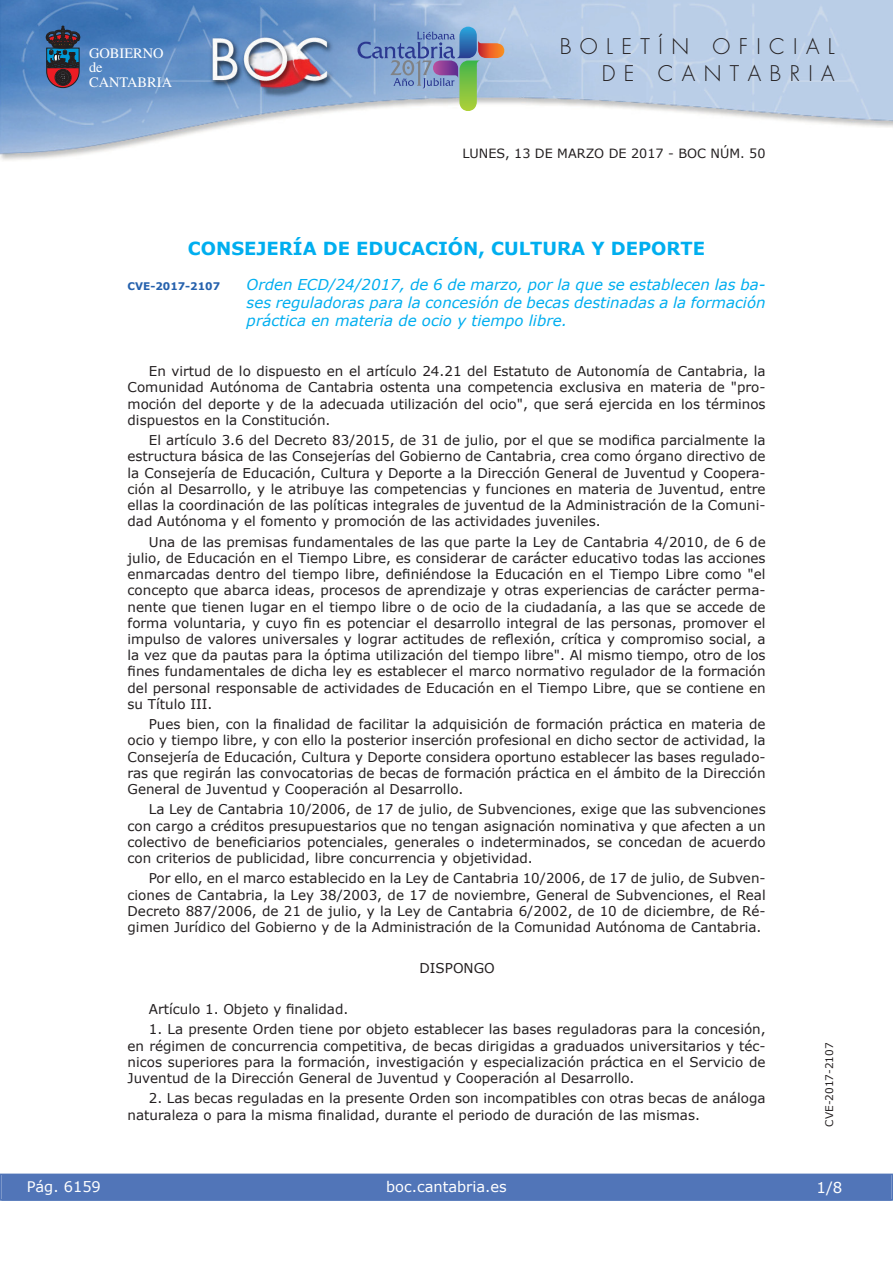
<style>
.page{position:relative;width:893px;height:1263px;background:#fff}
.page>*{position:absolute;margin:0;border:0;box-sizing:border-box;transform-origin:0 0}
.t1{font:300 21px/27px "Futura";letter-spacing:.4em;color:#231f20;text-align:right}
.t2{font:700 18px "Verdana";color:#00aeef}
.t3{font:italic 15px/18px "Verdana";color:#00aeef;text-align:justify}
.t4{font:15px "Verdana";color:#fff}
.t5{font:14.55px "Verdana";color:#fff}
.t6{font:14.4px/14.5px "Times";color:#fff}
.t7{font:13.5px/16.2px "Verdana";color:#231f20;text-align:justify}
.t8{font:12.75px "Verdana";color:#231f20}
.t9{font:10.5px "Verdana";color:#231f20}
.t10{font:700 10.5px "Verdana";color:#2561ad}
</style>
<div class="page">
<img style="left:0;top:0;width:893px;height:161px">
<svg style="left:46px;top:26px;width:34px;height:62px;background:#474054"></svg>
<svg style="left:357px;top:27px;width:148px;height:85px;background:#93a9c1"></svg>
<div style="left:1px;top:1174px;width:890px;height:27px;background:#5175b8"></div>
<div style="left:0;top:1174px;width:893px;height:27px;border:1px solid #5175b8"></div>
<p class="t6" style="left:89px;top:47px;width:85px">GOBIERNO de<br>CANTABRIA</p>
<h1 class="t1" style="left:560px;top:35px;width:277px">BOLETÍN OFICIAL<br>DE CANTABRIA</h1>
<p class="t8" style="left:462px;top:145px;width:305px">LUNES, 13 DE MARZO DE 2017 - BOC NÚM. 50</p>
<h2 class="t2" style="left:188px;top:237px;width:519px">CONSEJERÍA DE EDUCACIÓN, CULTURA Y DEPORTE</h2>
<p class="t10" style="left:128px;top:279px;width:94px">CVE-2017-2107</p>
<p class="t3" style="left:247px;top:275px;width:520px">Orden ECD/24/2017, de 6 de marzo, por la que se establecen las ba&shy;ses reguladoras para la concesión de becas destinadas a la formación práctica en materia de ocio y tiempo libre.</p>
<p class="t7" style="left:128px;top:363px;width:639px;text-indent:21px">En virtud de lo dispuesto en el artículo 24.21 del Estatuto de Autonomía de Cantabria, la Comunidad Autónoma de Cantabria ostenta una competencia exclusiva en materia de "pro&shy;moción del deporte y de la adecuada utilización del ocio", que será ejercida en los términos dispuestos en la Constitución.</p>
<p class="t7" style="left:128px;top:432px;width:639px;text-indent:21px">El artículo 3.6 del Decreto 83/2015, de 31 de julio, por el que se modifica parcialmente la estructura básica de las Consejerías del Gobierno de Cantabria, crea como órgano directivo de la Consejería de Educación, Cultura y Deporte a la Dirección General de Juventud y Coopera&shy;ción al Desarrollo, y le atribuye las competencias y funciones en materia de Juventud, entre ellas la coordinación de las políticas integrales de juventud de la Administración de la Comuni&shy;dad Autónoma y el fomento y promoción de las actividades juveniles.</p>
<p class="t7" style="left:128px;top:533px;width:640px;text-indent:21px">Una de las premisas fundamentales de las que parte la Ley de Cantabria 4/2010, de 6 de julio, de Educación en el Tiempo Libre, es considerar de carácter educativo todas las acciones enmarcadas dentro del tiempo libre, definiéndose la Educación en el Tiempo Libre como "el concepto que abarca ideas, procesos de aprendizaje y otras experiencias de carácter perma&shy;nente que tienen lugar en el tiempo libre o de ocio de la ciudadanía, a las que se accede de forma voluntaria, y cuyo fin es potenciar el desarrollo integral de las personas, promover el impulso de valores universales y lograr actitudes de reflexión, crítica y compromiso social, a la vez que da pautas para la óptima utilización del tiempo libre". Al mismo tiempo, otro de los fines fundamentales de dicha ley es establecer el marco normativo regulador de la formación del personal responsable de actividades de Educación en el Tiempo Libre, que se contiene en su Título III.</p>
<p class="t7" style="left:128px;top:716px;width:639px;text-indent:21px">Pues bien, con la finalidad de facilitar la adquisición de formación práctica en materia de ocio y tiempo libre, y con ello la posterior inserción profesional en dicho sector de actividad, la Consejería de Educación, Cultura y Deporte considera oportuno establecer las bases regulado&shy;ras que regirán las convocatorias de becas de formación práctica en el ámbito de la Dirección General de Juventud y Cooperación al Desarrollo.</p>
<p class="t7" style="left:128px;top:801px;width:640px;text-indent:21px">La Ley de Cantabria 10/2006, de 17 de julio, de Subvenciones, exige que las subvenciones con cargo a créditos presupuestarios que no tengan asignación nominativa y que afecten a un colectivo de beneficiarios potenciales, generales o indeterminados, se concedan de acuerdo con criterios de publicidad, libre concurrencia y objetividad.</p>
<p class="t7" style="left:128px;top:870px;width:640px;text-indent:21px">Por ello, en el marco establecido en la Ley de Cantabria 10/2006, de 17 de julio, de Subven&shy;ciones de Cantabria, la Ley 38/2003, de 17 de noviembre, General de Subvenciones, el Real Decreto 887/2006, de 21 de julio, y la Ley de Cantabria 6/2002, de 10 de diciembre, de Ré&shy;gimen Jurídico del Gobierno y de la Administración de la Comunidad Autónoma de Cantabria.</p>
<p class="t7" style="left:419px;top:959px;width:77px">DISPONGO</p>
<p class="t7" style="left:149px;top:1000px;width:201px">Artículo 1. Objeto y finalidad.</p>
<p class="t7" style="left:128px;top:1021px;width:639px;text-indent:21px">1. La presente Orden tiene por objeto establecer las bases reguladoras para la concesión, en régimen de concurrencia competitiva, de becas dirigidas a graduados universitarios y téc&shy;nicos superiores para la formación, investigación y especialización práctica en el Servicio de Juventud de la Dirección General de Juventud y Cooperación al Desarrollo.</p>
<p class="t7" style="left:128px;top:1090px;width:639px;text-indent:21px">2. Las becas reguladas en la presente Orden son incompatibles con otras becas de análoga naturaleza o para la misma finalidad, durante el periodo de duración de las mismas.</p>
<p class="t5" style="left:27px;top:1177px;width:76px">Pág. 6159</p>
<p class="t5" style="left:386px;top:1178px;width:122px">boc.cantabria.es</p>
<p class="t9" style="left:823px;top:1127px;width:86px;rotate:-90deg">CVE-2017-2107</p>
<p class="t4" style="left:816px;top:1178px;width:27px">1/8</p>
</div>
